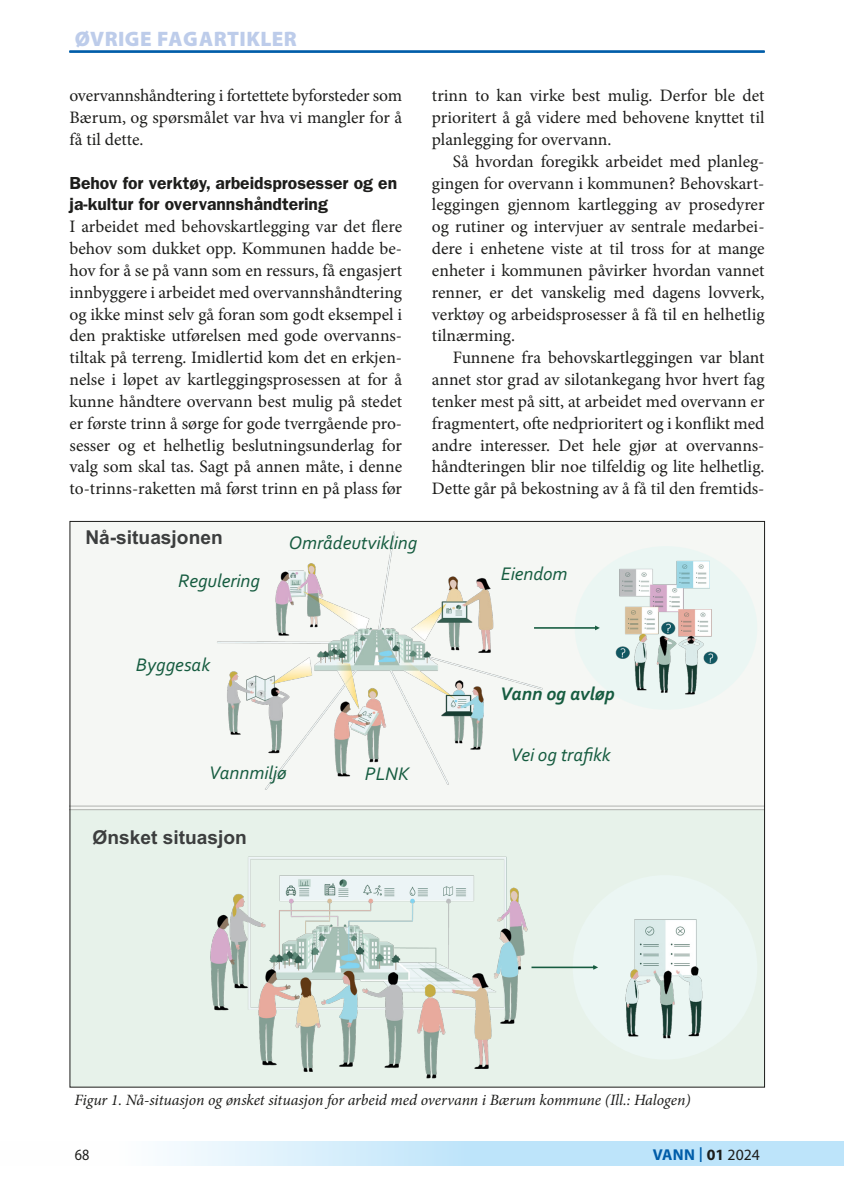
<style>
.page{position:relative;width:844px;height:1191px;background:#fff}
.page>*{position:absolute;margin:0;border:0;box-sizing:border-box;transform-origin:0 0}
.t1{font:900 21px "Myriad Pro";letter-spacing:.02em;color:#bdccea}
.t2{font:italic 19.07px "Corbel";color:#165c40}
.t3{font:700 19.07px "Arial";color:#3c3e3e}
.t4{font:italic 700 19.07px "Corbel";color:#165c40}
.aText_2{font:17.5px/21.9px "Minion Pro";color:#1d1d1b;text-align:justify}
.aText_Inn_2{font:17.5px/21.9px "Minion Pro";color:#1d1d1b;text-align:justify}
.aFranklin_Demi_10pt{font:600 17.5px/21.9px "Franklin Gothic";color:#1d1d1b}
.aBildetekst{font:italic 15.75px "Minion Pro";letter-spacing:-.005em;color:#1d1d1b}
.t5{font:700 15.75px "Myriad Pro";letter-spacing:.01em;color:#005da9}
.t6{font:15.75px "Myriad Pro";color:#1d1d1b;scale:.9 1}
.s1{font-weight:400;font-size:21.88px}
.s2{color:#1d1d1b}
.s3{font-weight:400;color:#1d1d1b}
</style>
<div class="page">
<svg style="left:169px;top:1141px;width:674px;height:25px;background:#c9e8fa"></svg>
<hr style="left:69px;top:51px;width:695px;height:1px;background:#005da9">
<div style="left:71px;top:809px;width:691px;height:276px;background:#e7f2ea"></div>
<div style="left:71px;top:523px;width:691px;height:283px;background:#f5f7f4"></div>
<div style="left:574px;top:546px;width:183px;height:164px;background:#ebf6f3;border-radius:50%"></div>
<img style="left:609px;top:556px;width:113px;height:144px">
<svg style="left:552px;top:625px;width:47px;height:5px"></svg>
<img style="left:209px;top:523px;width:343px;height:274px">
<div style="left:572px;top:875px;width:185px;height:184px;background:#ebf6f3;border-radius:50%"></div>
<svg style="left:546px;top:965px;width:52px;height:4px"></svg>
<img style="left:199px;top:842px;width:347px;height:243px">
<img style="left:625px;top:919px;width:78px;height:120px">
<p class="t1" style="left:75px;top:24px;width:223px">ØVRIGE FAGARTIKLER</p>
<p class="t1" style="left:75px;top:24px;width:311px">FAGFELLEVURDERT ARTIKLER</p>
<p class="aText_2" style="left:69px;top:85px;width:334px">overvannshåndtering i fortettete byforsteder som Bærum, og spørsmålet var hva vi mangler for å få til dette.</p>
<p class="aFranklin_Demi_10pt" style="left:69px;top:172px;width:329px">Behov for verktøy, arbeidsprosesser og en ja-kultur for overvannshåndtering</p>
<p class="aText_2" style="left:69px;top:216px;width:334px">I arbeidet med behovskartlegging var det flere behov som dukket opp. Kommunen hadde be&shy;hov for å se på vann som en ressurs, få engasjert innbyggere i arbeidet med overvannshåndtering og ikke minst selv gå foran som godt eksempel i den praktiske utførelsen med gode overvanns&shy;tiltak på terreng. Imidlertid kom det en erkjen&shy;nelse i løpet av kartleggingsprosessen at for å kunne håndtere overvann best mulig på stedet er første trinn å sørge for gode tverrgående pro&shy;sesser og et helhetlig beslutningsunderlag for valg som skal tas. Sagt på annen måte, i denne to-trinns-raketten må først trinn en på plass før</p>
<p class="t3" style="left:85px;top:524px;width:139px">Nå-situasjonen</p>
<p class="t2" style="left:178px;top:568px;width:83px">Regulering</p>
<p class="t2" style="left:289px;top:530px;width:130px">Områdeutvikling</p>
<p class="aText_2" style="left:432px;top:85px;width:334px">trinn to kan virke best mulig. Derfor ble det prioritert å gå videre med behovene knyttet til planlegging for overvann.</p>
<p class="aText_Inn_2" style="left:432px;top:150px;width:334px;text-indent:21px">Så hvordan foregikk arbeidet med planleg&shy;gingen for overvann i kommunen? Behovskart&shy;leggingen gjennom kartlegging av prosedyrer og rutiner og intervjuer av sentrale medarbei&shy;dere i enhetene viste at til tross for at mange enheter i kommunen påvirker hvordan vannet renner, er det vanskelig med dagens lovverk, verktøy og arbeidsprosesser å få til en helhetlig tilnærming.</p>
<p class="aText_Inn_2" style="left:432px;top:347px;width:334px;text-indent:21px">Funnene fra behovskartleggingen var blant annet stor grad av silotankegang hvor hvert fag tenker mest på sitt, at arbeidet med overvann er fragmentert, ofte nedprioritert og i konflikt med andre interesser. Det hele gjør at overvanns&shy;håndteringen blir noe tilfeldig og lite helhetlig.<br>Dette går på bekostning av å få til den fremtids-</p>
<p class="t2" style="left:500px;top:562px;width:68px">Eiendom</p>
<p class="t2" style="left:136px;top:653px;width:76px">Byggesak</p>
<p class="t2" style="left:209px;top:761px;width:79px">Vannmiljø</p>
<p class="t3" style="left:93px;top:823px;width:156px">Ønsket situasjon</p>
<p class="t2" style="left:365px;top:762px;width:46px">PLNK</p>
<p class="t4" style="left:500px;top:681px;width:116px">Vann og avløp</p>
<p class="t2" style="left:510px;top:743px;width:101px">Vei og trafikk</p>
<p class="aBildetekst" style="left:74px;top:1089px;width:617px">Figur 1. Nå-situasjon og ønsket situasjon for arbeid med overvann i Bærum kommune (Ill.: Halogen)</p>
<p class="t6" style="left:75px;top:1145px;width:18px">68</p>
<p class="t5" style="left:652px;top:1144px;width:109px">VANN <span class="s1">I</span> <span class="s2">01</span> <span class="s3">2024</span></p>
</div>
